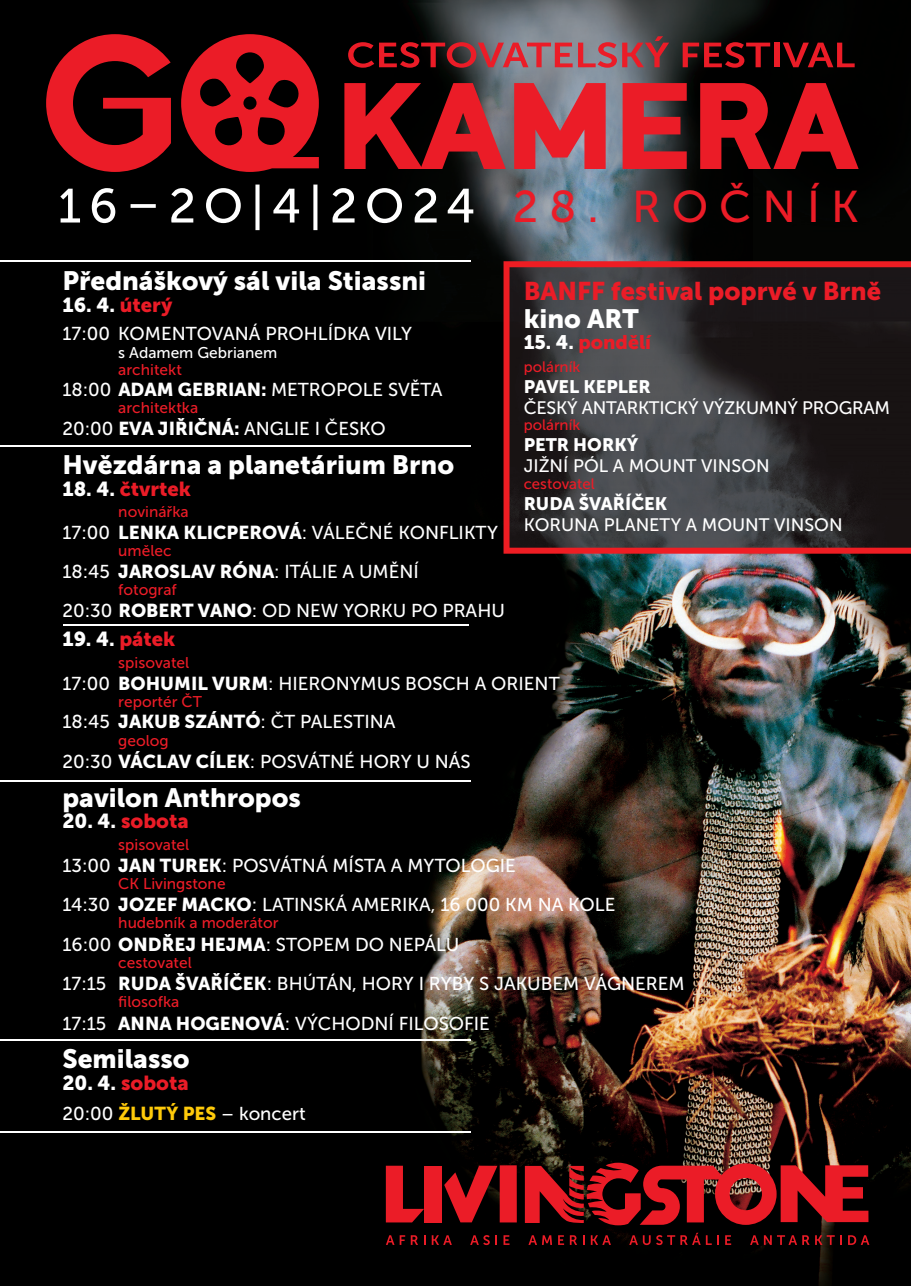
<style>
.page{position:relative;width:911px;height:1286px;background:#000}
.page>*{position:absolute;margin:0;border:0;box-sizing:border-box;transform-origin:0 0}
.t1{font:44.4px "Museo Sans 500";letter-spacing:.25em;color:#eb1c27}
.t2{font:26.4px "Museo Sans 900";color:#fff}
.t3{font:25.5px "Museo Sans 900";color:#eb1c27}
.t4{font:20.1px "Museo Sans 900";color:#eb1c27}
.t5{font:20.1px "Museo Sans 900";color:#fff}
.t6{font:19.5px "Museo Sans 900";color:#eb1c27}
.t7{font:18.6px "Museo Sans 500";color:#fff}
.t8{font:18px "Museo Sans 500";color:#fff}
.t9{font:18px "Museo Sans 900";color:#fff}
.t10{font:15.45px "Museo Sans 500";color:#eb1c27}
.t11{font:15.45px "Museo Sans 500";color:#fff}
.t12{font:15px "Museo Sans 500";color:#eb1c27}
.s1{color:#eb1c27}
.s2{font-family:"Museo Sans 900"}
.s3{color:#fff}
.s4{font-family:"Museo Sans 900";color:#feca0a}
</style>
<div class="page">
<img style="left:315px;top:0;width:596px;height:1286px">
<svg style="left:46px;top:34px;width:125px;height:138px"></svg>
<svg style="left:181px;top:34px;width:138px;height:138px"></svg>
<svg style="left:344px;top:83px;width:162px;height:86px"></svg>
<svg style="left:514px;top:83px;width:92px;height:86px"></svg>
<svg style="left:623px;top:83px;width:64px;height:86px"></svg>
<svg style="left:700px;top:83px;width:159px;height:86px"></svg>
<svg style="left:348px;top:36px;width:321px;height:32px"></svg>
<svg style="left:683px;top:42px;width:87px;height:26px"></svg>
<div style="left:774px;top:43px;width:5px;height:24px;background:#eb1c27"></div>
<svg style="left:783px;top:43px;width:72px;height:24px"></svg>
<svg style="left:60px;top:184px;width:413px;height:46px"></svg>
<svg style="left:386px;top:1235px;width:19px;height:10px"></svg>
<svg style="left:411px;top:1235px;width:7px;height:10px"></svg>
<svg style="left:432px;top:1235px;width:20px;height:10px"></svg>
<svg style="left:470px;top:1235px;width:27px;height:10px"></svg>
<svg style="left:504px;top:1235px;width:6px;height:10px"></svg>
<svg style="left:528px;top:1235px;width:24px;height:10px"></svg>
<svg style="left:558px;top:1235px;width:6px;height:10px"></svg>
<svg style="left:570px;top:1235px;width:7px;height:10px"></svg>
<svg style="left:591px;top:1235px;width:20px;height:10px"></svg>
<svg style="left:629px;top:1232px;width:90px;height:13px"></svg>
<svg style="left:725px;top:1235px;width:6px;height:10px"></svg>
<svg style="left:750px;top:1235px;width:92px;height:10px"></svg>
<svg style="left:848px;top:1235px;width:21px;height:10px"></svg>
<svg style="left:386px;top:1165px;width:38px;height:57px"></svg>
<div style="left:424px;top:1165px;width:17px;height:57px;background:#eb1c27"></div>
<svg style="left:444px;top:1165px;width:53px;height:57px"></svg>
<div style="left:500px;top:1165px;width:17px;height:57px;background:#eb1c27"></div>
<svg style="left:525px;top:1162px;width:343px;height:63px"></svg>
<hr style="left:64px;top:624px;width:405px;height:1px;background:#fff">
<hr style="left:0;top:1039px;width:471px;height:1px;background:#fff">
<hr style="left:0;top:1131px;width:471px;height:2px;background:#fff">
<hr style="left:0;top:260px;width:471px;height:2px;background:#fff">
<hr style="left:0;top:445px;width:471px;height:1px;background:#fff">
<hr style="left:0;top:780px;width:471px;height:1px;background:#fff">
<svg style="left:504px;top:261px;width:407px;height:293px"></svg>
<h1 class="t1" style="left:513px;top:190px;width:347px">28. ROČNÍK</h1>
<h2 class="t2" style="left:62px;top:266px;width:365px">Přednáškový sál vila Stiassni</h2>
<p class="t5" style="left:62px;top:293px;width:111px">16. 4. <span class="s1">úterý</span></p>
<p class="t7" style="left:62px;top:327px;width:351px">17:00 KOMENTOVANÁ PROHLÍDKA VILY</p>
<p class="t11" style="left:118px;top:346px;width:160px">s Adamem Gebrianem</p>
<p class="t10" style="left:118px;top:363px;width:65px">architekt</p>
<p class="t7" style="left:62px;top:383px;width:382px">18:00 <span class="s2">ADAM GEBRIAN:</span> METROPOLE SVĚTA</p>
<p class="t10" style="left:118px;top:402px;width:81px">architektka</p>
<p class="t7" style="left:62px;top:422px;width:325px">20:00 <span class="s2">EVA JIŘIČNÁ:</span> ANGLIE I ČESKO</p>
<h2 class="t2" style="left:62px;top:449px;width:393px">Hvězdárna a planetárium Brno</h2>
<p class="t4" style="left:62px;top:477px;width:130px"><span class="s3">18. 4.</span> čtvrtek</p>
<p class="t10" style="left:118px;top:506px;width:72px">novinářka</p>
<p class="t7" style="left:62px;top:526px;width:437px">17:00 <span class="s2">LENKA KLICPEROVÁ</span>: VÁLEČNÉ KONFLIKTY</p>
<p class="t10" style="left:118px;top:545px;width:55px">umělec</p>
<p class="t7" style="left:62px;top:564px;width:358px">18:45 <span class="s2">JAROSLAV RÓNA</span>: ITÁLIE A UMĚNÍ</p>
<p class="t10" style="left:118px;top:584px;width:60px">fotograf</p>
<p class="t7" style="left:62px;top:603px;width:444px">20:30 <span class="s2">ROBERT VANO</span>: OD NEW YORKU PO PRAHU</p>
<p class="t5" style="left:62px;top:627px;width:114px">19. 4. <span class="s1">pátek</span></p>
<p class="t10" style="left:118px;top:657px;width:72px">spisovatel</p>
<p class="t7" style="left:62px;top:676px;width:499px">17:00 <span class="s2">BOHUMIL VURM</span>: HIERONYMUS BOSCH A ORIENT</p>
<p class="t10" style="left:118px;top:695px;width:85px">reportér ČT</p>
<p class="t7" style="left:62px;top:715px;width:335px">18:45 <span class="s2">JAKUB SZÁNTÓ</span>: ČT PALESTINA</p>
<p class="t10" style="left:118px;top:734px;width:52px">geolog</p>
<p class="t7" style="left:62px;top:754px;width:410px">20:30 <span class="s2">VÁCLAV CÍLEK</span>: POSVÁTNÉ HORY U NÁS</p>
<h2 class="t2" style="left:62px;top:782px;width:240px">pavilon Anthropos</h2>
<p class="t4" style="left:62px;top:809px;width:128px"><span class="s3">20. 4.</span> sobota</p>
<p class="t10" style="left:118px;top:839px;width:72px">spisovatel</p>
<p class="t7" style="left:62px;top:858px;width:455px">13:00 <span class="s2">JAN TUREK</span>: POSVÁTNÁ MÍSTA A MYTOLOGIE</p>
<p class="t10" style="left:118px;top:878px;width:109px">CK Livingstone</p>
<p class="t7" style="left:62px;top:898px;width:554px">14:30 <span class="s2">JOZEF MACKO</span>: LATINSKÁ AMERIKA, 16 000 KM NA KOLE</p>
<p class="t10" style="left:118px;top:917px;width:162px">hudebník a moderátor</p>
<p class="t7" style="left:62px;top:937px;width:398px">16:00 <span class="s2">ONDŘEJ HEJMA</span>: STOPEM DO NEPÁLU</p>
<p class="t10" style="left:118px;top:956px;width:75px">cestovatel</p>
<p class="t7" style="left:62px;top:976px;width:624px">17:15 <span class="s2">RUDA ŠVAŘÍČEK</span>: BHÚTÁN, HORY I RYBY S JAKUBEM VÁGNEREM</p>
<p class="t10" style="left:118px;top:996px;width:63px">filosofka</p>
<p class="t7" style="left:62px;top:1016px;width:429px">17:15 <span class="s2">ANNA HOGENOVÁ</span>: VÝCHODNÍ FILOSOFIE</p>
<h2 class="t2" style="left:62px;top:1043px;width:129px">Semilasso</h2>
<p class="t4" style="left:62px;top:1071px;width:128px"><span class="s3">20. 4.</span> sobota</p>
<p class="t7" style="left:62px;top:1106px;width:245px">20:00 <span class="s4">ŽLUTÝ PES</span> – koncert</p>
<h3 class="t3" style="left:524px;top:276px;width:359px">BANFF festival poprvé v Brně</h3>
<h2 class="t2" style="left:524px;top:304px;width:117px">kino ART</h2>
<p class="t6" style="left:524px;top:331px;width:129px"><span class="s3">15. 4.</span> pondělí</p>
<p class="t12" style="left:524px;top:361px;width:58px">polárník</p>
<p class="t9" style="left:524px;top:376px;width:129px">PAVEL KEPLER</p>
<p class="t8" style="left:524px;top:401px;width:368px">ČESKÝ ANTARKTICKÝ VÝZKUMNÝ PROGRAM</p>
<p class="t12" style="left:524px;top:420px;width:58px">polárník</p>
<p class="t9" style="left:524px;top:435px;width:116px">PETR HORKÝ</p>
<p class="t8" style="left:524px;top:459px;width:247px">JIŽNÍ PÓL A MOUNT VINSON</p>
<p class="t12" style="left:524px;top:478px;width:73px">cestovatel</p>
<p class="t9" style="left:524px;top:493px;width:145px">RUDA ŠVAŘÍČEK</p>
<p class="t8" style="left:524px;top:518px;width:320px">KORUNA PLANETY A MOUNT VINSON</p>
</div>
